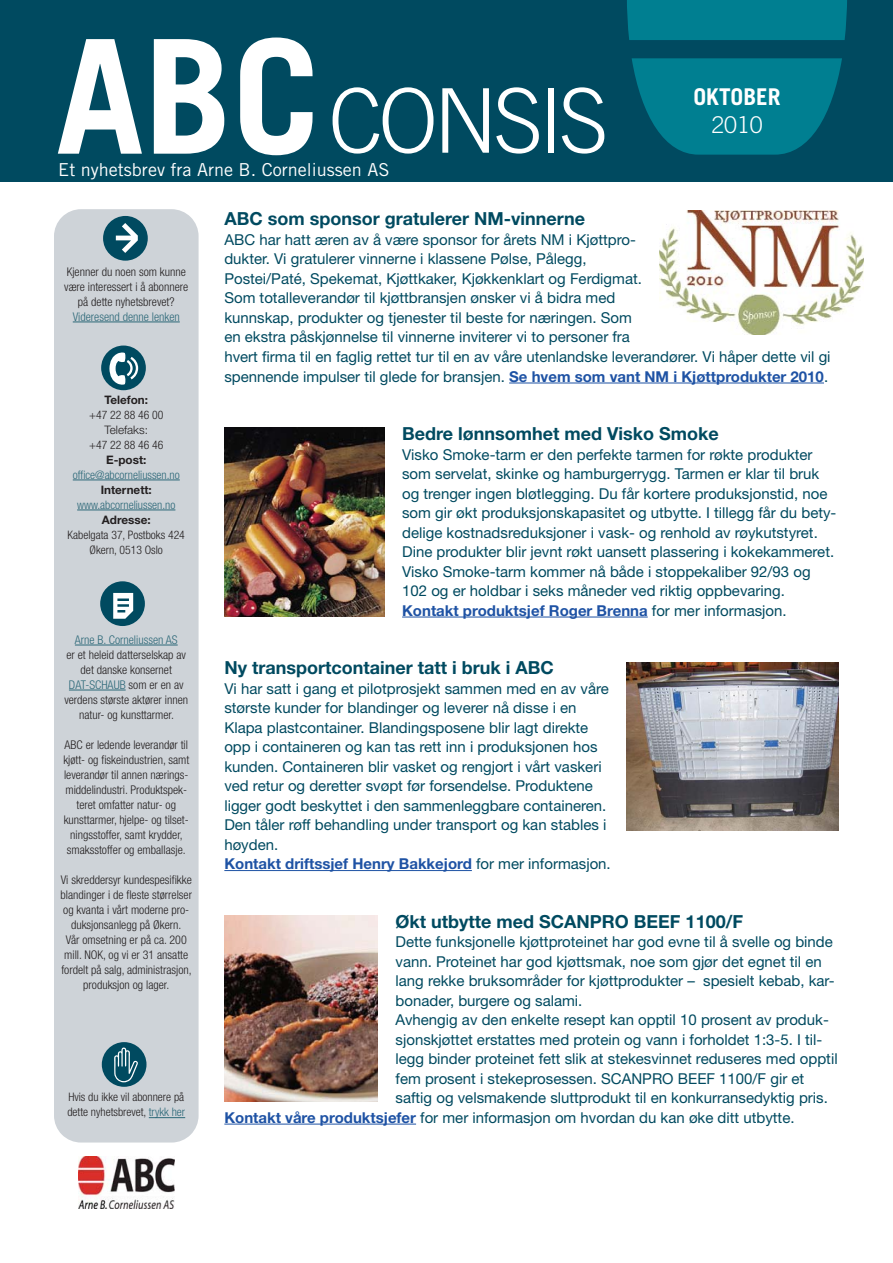
<style>
.page{position:relative;width:893px;height:1263px;background:#fff}
.page>*{position:absolute;margin:0;border:0;box-sizing:border-box;transform-origin:0 0}
.t1{font:700 158.7px "Trade Gothic LT Std";color:#fff}
.t2{font:300 89.25px "Trade Gothic LT Std";letter-spacing:-.05em;color:#fff}
.t3{font:700 23.1px "Trade Gothic LT Std";color:#fff}
.t4{font:300 23.1px "Trade Gothic LT Std";color:#fff}
.t5{font:700 18px "Helvetica Neue LT Std";color:#004a60}
.t6{font:17.85px "Trade Gothic LT Std";color:#fff}
.t7{font:15px/19.5px "Helvetica Neue LT Std";color:#004a60}
.t8{font:300 condensed 12px/15px "Helvetica Neue LT Std";color:#231f20;text-align:center}
.t9{font:300 condensed 12px "Helvetica Neue LT Std";color:#2c6878}
.t10{font:300 condensed 11.7px/15px "Helvetica Neue LT Std";color:#231f20;text-align:center}
.t11{font:300 condensed 11.7px "Helvetica Neue LT Std";color:#2c6878}
.t12{font:700 11.7px "Helvetica Neue LT Std";color:#231f20}
.t13{font:300 11.7px "Helvetica Neue LT Std";color:#231f20}
.s1{color:#2c6878}
.s2{font-weight:700;color:#1e52a4}
</style>
<div class="page">
<div style="left:54px;top:209px;width:145px;height:933px;background:#ced3d8"></div>
<div style="left:0;top:0;width:893px;height:182px;background:#004a60"></div>
<div style="left:627px;top:0;width:220px;height:40px;background:#007f91"></div>
<svg style="left:632px;top:58px;width:210px;height:97px"></svg>
<hr style="left:509px;top:383px;width:315px;height:1px;background:#1e52a4">
<hr style="left:402px;top:617px;width:246px;height:1px;background:#1e52a4">
<hr style="left:224px;top:870px;width:248px;height:1px;background:#1e52a4">
<hr style="left:224px;top:1124px;width:192px;height:1px;background:#1e52a4">
<img style="left:79px;top:1157px;width:95px;height:52px">
<hr style="left:75px;top:645px;width:103px;height:1px;background:#2c6878">
<hr style="left:69px;top:690px;width:57px;height:1px;background:#2c6878">
<hr style="left:73px;top:322px;width:107px;height:1px;background:#2c6878">
<img style="left:660px;top:210px;width:204px;height:124px">
<img style="left:224px;top:428px;width:160px;height:189px">
<img style="left:627px;top:662px;width:212px;height:169px">
<img style="left:224px;top:915px;width:154px;height:186px">
<div style="left:103px;top:216px;width:45px;height:45px;background:#004a60;border-radius:50%"></div>
<svg style="left:116px;top:223px;width:22px;height:30px"></svg>
<hr style="left:73px;top:480px;width:107px;height:1px;background:#2c6878">
<hr style="left:77px;top:510px;width:98px;height:1px;background:#2c6878">
<div style="left:101px;top:346px;width:45px;height:44px;background:#004a60;border-radius:50%"></div>
<svg style="left:109px;top:352px;width:29px;height:33px"></svg>
<hr style="left:149px;top:1117px;width:36px;height:1px;background:#2c6878">
<div style="left:102px;top:1042px;width:44px;height:45px;background:#004a60;border-radius:50%"></div>
<svg style="left:114px;top:1047px;width:24px;height:35px"></svg>
<svg style="left:100px;top:581px;width:45px;height:45px"></svg>
<h1 class="t1" style="left:56px;top:6px;width:266px">ABC</h1>
<p class="t6" style="left:58px;top:159px;width:333px">Et nyhetsbrev fra Arne B. Corneliussen AS</p>
<h2 class="t2" style="left:328px;top:70px;width:282px">CONSIS</h2>
<h3 class="t3" style="left:693px;top:84px;width:89px">OKTOBER</h3>
<h3 class="t4" style="left:711px;top:111px;width:53px">2010</h3>
<p class="t8" style="left:64px;top:265px;width:125px">Kjenner du noen som kunne være interessert i å abonnere på dette nyhetsbrevet?</p>
<p class="t9" style="left:73px;top:312px;width:109px">Videresend denne lenken</p>
<p class="t12" style="left:105px;top:395px;width:45px">Telefon:</p>
<p class="t10" style="left:89px;top:408px;width:76px">+47 22 88 46 00</p>
<p class="t13" style="left:105px;top:423px;width:45px">Telefaks:</p>
<p class="t10" style="left:89px;top:438px;width:76px">+47 22 88 46 46</p>
<p class="t12" style="left:106px;top:455px;width:42px">E-post:</p>
<p class="t11" style="left:73px;top:470px;width:109px">office@abcorneliussen.no</p>
<p class="t12" style="left:101px;top:485px;width:53px">Internett:</p>
<p class="t11" style="left:77px;top:500px;width:100px">www.abcorneliussen.no</p>
<p class="t12" style="left:102px;top:515px;width:50px">Adresse:</p>
<p class="t10" style="left:68px;top:528px;width:119px">Kabelgata 37, Postboks 424<br>Økern, 0513 Oslo</p>
<p class="t9" style="left:75px;top:635px;width:104px">Arne B. Corneliussen AS</p>
<p class="t8" style="left:64px;top:648px;width:125px">er et heleid datterselskap av det danske konsernet<br><span class="s1">DAT-SCHAUB</span> som er en av verdens største aktører innen natur- og kunsttarmer.</p>
<p class="t8" style="left:63px;top:738px;width:127px">ABC er ledende leverandør til kjøtt- og fiskeindu strien, samt leverandør til annen nærings&shy;middelindustri. Produktspek&shy;teret omfatter natur- og kunsttarmer, hjelpe- og tilset&shy;ningsstoffer, samt krydder, smaksstoffer og emballasje.</p>
<p class="t8" style="left:61px;top:873px;width:133px">Vi skreddersyr kundespesifikke blandinger i de fleste størrelser og kvanta i vårt moderne pro&shy;duksjonsanlegg på Økern.<br>Vår omsetning er på ca. 200 mill. NOK, og vi er 31 ansatte fordelt på salg, administrasjon, produksjon og lager.</p>
<p class="t10" style="left:67px;top:1091px;width:119px;text-align:left">Hvis du ikke vil abonnere på dette nyhetsbrevet, <span class="s1">trykk her</span></p>
<p class="t5" style="left:224px;top:213px;width:362px">ABC som sponsor gratulerer NM-vinnerne</p>
<p class="t7" style="left:224px;top:231px;width:608px">ABC har hatt æren av å være sponsor for årets NM i Kjøttpro-<br>dukter. Vi gratulerer vinnerne i klassene Pølse, Pålegg,<br>Postei/Paté, Spekemat, Kjøttkaker, Kjøkkenklart og Ferdigmat.<br>Som totalleverandør til kjøttbransjen ønsker vi å bidra med<br>kunnskap, produkter og tjenester til beste for næringen. Som<br>en ekstra påskjønnelse til vinnerne inviterer vi to personer fra<br>hvert firma til en faglig rettet tur til en av våre utenlandske leverandører. Vi håper dette vil gi spennende impulser til glede for bransjen. <span class="s2">Se hvem som vant NM i Kjøttprodukter 2010</span>.</p>
<p class="t5" style="left:402px;top:427px;width:318px">Bedre lønnsomhet med Visko Smoke</p>
<p class="t7" style="left:402px;top:446px;width:436px">Visko Smoke-tarm er den perfekte tarmen for røkte produkter som servelat, skinke og hamburgerrygg. Tarmen er klar til bruk og trenger ingen bløtlegging. Du får kortere produksjonstid, noe som gir økt produksjonskapasitet og utbytte. I tillegg får du bety&shy;delige kostnadsreduksjoner i vask- og renhold av røykutstyret.<br>Dine produkter blir jevnt røkt uansett plassering i kokekammeret.<br>Visko Smoke-tarm kommer nå både i stoppekaliber 92/93 og 102 og er holdbar i seks måneder ved riktig oppbevaring.<br><span class="s2">Kontakt produktsjef Roger Brenna</span> for mer informasjon.</p>
<p class="t5" style="left:224px;top:661px;width:331px">Ny transportcontainer tatt i bruk i ABC</p>
<p class="t7" style="left:224px;top:680px;width:388px">Vi har satt i gang et pilotprosjekt sammen med en av våre største kunder for blandinger og leverer nå disse i en Klapa plastcontainer. Blandingsposene blir lagt direkte opp i containeren og kan tas rett inn i produksjonen hos kunden. Containeren blir vasket og rengjort i vårt vaskeri ved retur og deretter svøpt før forsendelse. Produktene ligger godt beskyttet i den sammenleggbare containeren.<br>Den tåler røff behandling under transport og kan stables i høyden.<br><span class="s2">Kontakt driftssjef Henry Bakkejord</span> for mer informasjon.</p>
<p class="t5" style="left:396px;top:915px;width:349px">Økt utbytte med SCANPRO BEEF 1100/F</p>
<p class="t7" style="left:396px;top:933px;width:439px">Dette funksjonelle kjøttproteinet har god evne til å svelle og binde</p>
<p class="t7" style="left:396px;top:953px;width:428px">vann. Proteinet har god kjøtt smak, noe som gjør det egnet til en</p>
<p class="t7" style="left:396px;top:972px;width:441px">lang rekke bruksområder for kjøttprodukter – spesielt kebab, kar-</p>
<p class="t7" style="left:396px;top:992px;width:188px">bonader, burgere og salami.</p>
<p class="t7" style="left:396px;top:1011px;width:435px">Avhengig av den enkelte resept kan opptil 10 prosent av produk-</p>
<p class="t7" style="left:396px;top:1031px;width:428px">sjonskjøttet erstattes med protein og vann i forholdet 1:3-5. I til-</p>
<p class="t7" style="left:396px;top:1050px;width:444px">legg binder proteinet fett slik at stekesvinnet reduseres med opptil</p>
<p class="t7" style="left:396px;top:1070px;width:410px">fem prosent i stekeprosessen. SCANPRO BEEF 1100/F gir et</p>
<p class="t7" style="left:396px;top:1089px;width:434px">saftig og velsmakende sluttprodukt til en konkurransedyktig pris.</p>
<p class="t7" style="left:224px;top:1109px;width:572px"><span class="s2">Kontakt våre produktsjefer</span> for mer informasjon om hvordan du kan øke ditt utbytte.</p>
</div>
